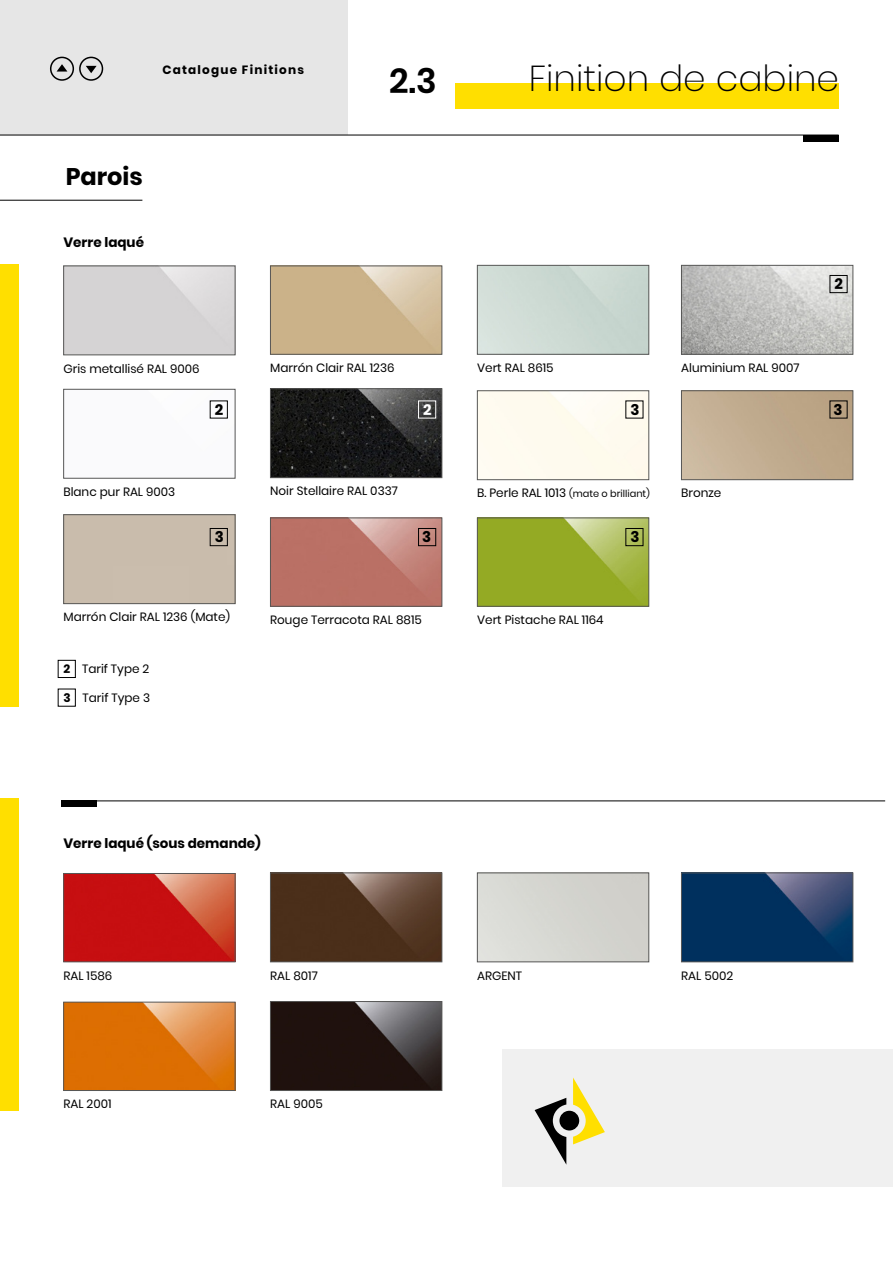
<style>
.page{position:relative;width:893px;height:1263px;background:#fff}
.page>*{position:absolute;margin:0;border:0;box-sizing:border-box;transform-origin:0 0}
.t1{font:200 36px "Poppins";color:#000}
.t2{font:600 34.5px "Poppins";color:#000}
.t3{font:700 24px "Poppins";color:#000}
.t4{font:700 15px "Poppins";color:#000}
.t5{font:700 15px "Poppins";color:#fff}
.t6{font:700 13.5px "Poppins";color:#000}
.t7{font:12px "Poppins";color:#000}
.t8{font:700 12px "Poppins";letter-spacing:.1em;color:#000}
.t9{font:9.75px "Poppins";color:#000}
.s1{font-size:12px}
.s2{font-weight:700}
</style>
<div class="page">
<div style="left:0;top:0;width:348px;height:135px;background:#e6e6e6"></div>
<div style="left:455px;top:83px;width:384px;height:26px;background:#ffdf00"></div>
<hr style="left:0;top:135px;width:839px;height:1px;background:#000">
<div style="left:804px;top:135px;width:35px;height:7px;background:#000"></div>
<div style="left:50px;top:57px;width:24px;height:24px;border:2px solid #000;border-radius:50%"></div>
<div style="left:79px;top:57px;width:24px;height:24px;border:2px solid #000;border-radius:50%"></div>
<svg style="left:57px;top:64px;width:10px;height:8px"></svg>
<svg style="left:86px;top:66px;width:11px;height:7px"></svg>
<img style="left:65px;top:875px;width:168px;height:85px">
<div style="left:63px;top:873px;width:172px;height:89px;border:1px solid #575756"></div>
<img style="left:272px;top:875px;width:168px;height:85px">
<div style="left:270px;top:873px;width:172px;height:89px;border:1px solid #575756"></div>
<div style="left:477px;top:873px;width:172px;height:89px;border:1px solid #575756"></div>
<img style="left:683px;top:875px;width:168px;height:85px">
<div style="left:681px;top:873px;width:172px;height:89px;border:1px solid #575756"></div>
<img style="left:65px;top:1004px;width:168px;height:85px">
<div style="left:63px;top:1002px;width:172px;height:89px;border:1px solid #575756"></div>
<img style="left:272px;top:1003px;width:168px;height:86px">
<div style="left:270px;top:1001px;width:172px;height:90px;border:1px solid #575756"></div>
<div style="left:0;top:798px;width:19px;height:313px;background:#ffdf00"></div>
<hr style="left:61px;top:800px;width:824px;height:1px;background:#000">
<div style="left:61px;top:800px;width:36px;height:7px;background:#000"></div>
<div style="left:503px;top:1049px;width:390px;height:137px;background:#f0f0f0"></div>
<svg style="left:573px;top:1077px;width:32px;height:67px"></svg>
<svg style="left:535px;top:1098px;width:31px;height:66px"></svg>
<div style="left:559px;top:1111px;width:20px;height:19px;background:#000;border-radius:50%"></div>
<img style="left:479px;top:520px;width:168px;height:84px">
<div style="left:477px;top:518px;width:172px;height:88px;border:1px solid #575756"></div>
<div style="left:63px;top:514px;width:172px;height:90px;border:1px solid #575756"></div>
<div style="left:63px;top:389px;width:172px;height:89px;border:1px solid #575756"></div>
<img style="left:272px;top:390px;width:168px;height:86px">
<div style="left:270px;top:388px;width:172px;height:90px;border:1px solid #575756"></div>
<div style="left:479px;top:392px;width:168px;height:86px;background:#fefbee"></div>
<div style="left:477px;top:390px;width:172px;height:90px;border:1px solid #575756"></div>
<div style="left:63px;top:266px;width:172px;height:89px;border:1px solid #575756"></div>
<div style="left:477px;top:265px;width:172px;height:89px;border:1px solid #575756"></div>
<img style="left:272px;top:268px;width:168px;height:84px">
<div style="left:270px;top:266px;width:172px;height:88px;border:1px solid #575756"></div>
<img style="left:683px;top:392px;width:168px;height:86px">
<div style="left:681px;top:390px;width:172px;height:90px;border:1px solid #575756"></div>
<img style="left:683px;top:267px;width:168px;height:85px">
<div style="left:681px;top:265px;width:172px;height:89px;border:1px solid #575756"></div>
<div style="left:0;top:264px;width:19px;height:443px;background:#ffdf00"></div>
<div style="left:830px;top:275px;width:17px;height:18px;border:1px solid #000"></div>
<div style="left:210px;top:528px;width:18px;height:18px;border:1px solid #000"></div>
<img style="left:272px;top:520px;width:168px;height:84px">
<div style="left:270px;top:518px;width:172px;height:88px;border:1px solid #575756"></div>
<div style="left:418px;top:528px;width:18px;height:18px;border:1px solid #000"></div>
<div style="left:625px;top:528px;width:18px;height:18px;border:1px solid #000"></div>
<div style="left:58px;top:660px;width:18px;height:18px;border:1px solid #000"></div>
<div style="left:418px;top:400px;width:18px;height:18px;border:1px solid #fff"></div>
<hr style="left:0;top:200px;width:142px;height:1px;background:#000">
<p class="t8" style="left:162px;top:63px;width:143px">Catalogue Finitions</p>
<h3 class="t3" style="left:66px;top:163px;width:79px">Parois</h3>
<p class="t6" style="left:63px;top:235px;width:82px">Verre laqué</p>
<h2 class="t2" style="left:389px;top:60px;width:49px">2.3</h2>
<h1 class="t1" style="left:529px;top:57px;width:312px">Finition de cabine</h1>
<p class="t4" style="left:834px;top:275px;width:10px">2</p>
<p class="t7" style="left:63px;top:361px;width:138px">Gris metallisé RAL 9006</p>
<p class="t7" style="left:270px;top:361px;width:126px">Marrón Clair RAL 1236</p>
<p class="t7" style="left:477px;top:361px;width:78px">Vert RAL 8615</p>
<p class="t7" style="left:681px;top:361px;width:120px">Aluminium RAL 9007</p>
<p class="t4" style="left:215px;top:401px;width:10px">2</p>
<p class="t5" style="left:423px;top:401px;width:10px">2</p>
<p class="t4" style="left:630px;top:401px;width:11px">3</p>
<p class="t4" style="left:833px;top:401px;width:11px">3</p>
<p class="t7" style="left:63px;top:485px;width:113px">Blanc pur RAL 9003</p>
<p class="t7" style="left:270px;top:484px;width:129px">Noir Stellaire RAL 0337</p>
<p class="t9" style="left:477px;top:488px;width:174px"><span class="s1">B. Perle RAL 1013</span> (mate o brilliant)</p>
<p class="t4" style="left:215px;top:528px;width:11px">3</p>
<p class="t4" style="left:422px;top:528px;width:11px">3</p>
<p class="t4" style="left:630px;top:528px;width:11px">3</p>
<p class="t7" style="left:63px;top:610px;width:168px">Marrón Clair RAL 1236 (Mate)</p>
<p class="t7" style="left:477px;top:613px;width:128px">Vert Pistache RAL 1164</p>
<p class="t7" style="left:270px;top:613px;width:153px">Rouge Terracota RAL 8815</p>
<p class="t7" style="left:63px;top:662px;width:87px"><span class="s2">2</span> Tarif Type 2</p>
<p class="t7" style="left:63px;top:691px;width:88px"><span class="s2">3</span> Tarif Type 3</p>
<p class="t7" style="left:681px;top:486px;width:42px">Bronze</p>
<p class="t6" style="left:63px;top:836px;width:199px">Verre laqué (sous demande)</p>
<p class="t7" style="left:63px;top:968px;width:50px">RAL 1586</p>
<p class="t7" style="left:270px;top:968px;width:49px">RAL 8017</p>
<p class="t7" style="left:477px;top:968px;width:46px">ARGENT</p>
<p class="t7" style="left:681px;top:968px;width:54px">RAL 5002</p>
<p class="t7" style="left:63px;top:1097px;width:50px">RAL 2001</p>
<p class="t7" style="left:270px;top:1097px;width:54px">RAL 9005</p>
</div>
